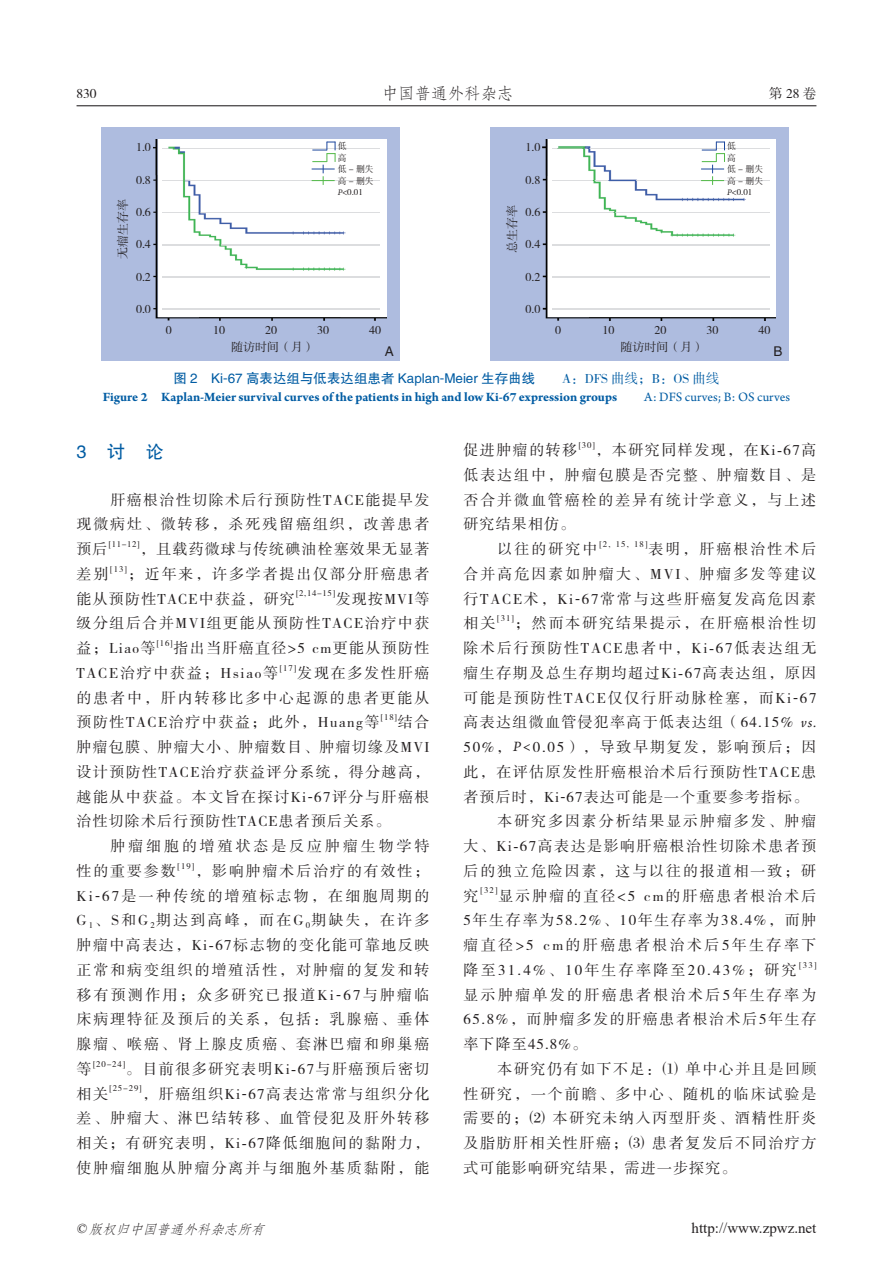
<style>
.page{position:relative;width:893px;height:1263px;background:#fff}
.page>*{position:absolute;margin:0;border:0;box-sizing:border-box;transform-origin:0 0}
.t1{font:18px "FZHTK GBK1 0";color:#015ca3}
.t2{font:16.5px "FZFSK GBK1 0";color:#231f20}
.t3{font:15px/24.8px "FZSSK GBK1 0";letter-spacing:.115em;color:#231f20;text-align:justify}
.t4{font:15px "FZSSK GBK1 0";letter-spacing:.095em;color:#231f20}
.t5{font:15px "FZSSK GBK1 0";letter-spacing:.075em;color:#231f20}
.t6{font:15px "FZSSK GBK1 0";letter-spacing:.085em;color:#231f20}
.t7{font:15px/24.8px "FZSSK GBK1 0";letter-spacing:.19em;color:#231f20}
.t8{font:15px "Times New Roman";color:#231f20}
.t9{font:700 13.5px "Arno Pro";color:#015ca3}
.t10{font:13.5px "FZHTK GBK1 0";color:#015ca3}
.t11{font:italic 13.5px "FZFSK GBK1 0";color:#231f20}
.t12{font:13.5px "FZSSK GBK1 0";color:#231f20}
.t13{font:13.5px "FZHTK GBK1 0";color:#231f20}
.t14{font:12px "FZSSK GBK1 0";color:#231f20}
.t15{font:9px/11.6px "FZSSK GBK1 0";color:#231f20}
.t16{font:8.7px "FZSSK GBK1 0";letter-spacing:.1em;color:#231f20}
.s1{font-family:"Arno Pro";font-style:italic}
.s2{font-family:"Times New Roman"}
.s3{font-family:"FZSSK GBK1 0"}
.s4{font-family:"Adobe Song Std";font-weight:300}
.s5{font-weight:400}
</style>
<div class="page">
<hr style="left:77px;top:105px;width:739px;height:1px;background:#231f20">
<div style="left:101px;top:128px;width:299px;height:233px;background:#aebcdf"></div>
<img style="left:153px;top:139px;width:5px;height:36px">
<img style="left:153px;top:175px;width:47px;height:146px">
<img style="left:200px;top:317px;width:186px;height:4px">
<div style="left:158px;top:139px;width:228px;height:178px;background:#fff"></div>
<img style="left:163px;top:276px;width:217px;height:1px">
<img style="left:163px;top:308px;width:217px;height:1px">
<img style="left:163px;top:148px;width:217px;height:1px">
<img style="left:163px;top:244px;width:217px;height:1px">
<img style="left:163px;top:212px;width:217px;height:1px">
<img style="left:163px;top:180px;width:217px;height:1px">
<svg style="left:312px;top:142px;width:24px;height:43px"></svg>
<div style="left:491px;top:128px;width:298px;height:233px;background:#aebcdf"></div>
<img style="left:543px;top:139px;width:4px;height:36px">
<img style="left:543px;top:175px;width:46px;height:146px">
<img style="left:589px;top:317px;width:187px;height:4px">
<div style="left:547px;top:139px;width:229px;height:178px;background:#fff"></div>
<img style="left:552px;top:276px;width:217px;height:1px">
<img style="left:552px;top:308px;width:217px;height:1px">
<img style="left:552px;top:148px;width:217px;height:1px">
<img style="left:552px;top:244px;width:217px;height:1px">
<img style="left:552px;top:212px;width:217px;height:1px">
<img style="left:552px;top:180px;width:217px;height:1px">
<svg style="left:701px;top:142px;width:24px;height:43px"></svg>
<p class="t12" style="left:77px;top:87px;width:22px">830</p>
<p class="t2" style="left:382px;top:85px;width:133px">中国普通外科杂志</p>
<p class="t12" style="left:769px;top:87px;width:49px">第28卷</p>
<p class="t14" style="left:116px;top:259px;width:61px;rotate:-90deg">无瘤生存率</p>
<p class="t14" style="left:136px;top:141px;width:16px">1.0</p>
<p class="t14" style="left:136px;top:173px;width:16px">0.8</p>
<p class="t14" style="left:136px;top:206px;width:16px">0.6</p>
<p class="t14" style="left:136px;top:238px;width:16px">0.4</p>
<p class="t14" style="left:136px;top:270px;width:16px">0.2</p>
<p class="t14" style="left:136px;top:303px;width:16px">0.0</p>
<p class="t15" style="left:338px;top:141px;width:38px">低<br>高<br>低-删失高-删失<br><span class="s1">P</span>&lt;0.01</p>
<p class="t14" style="left:166px;top:323px;width:7px">0</p>
<p class="t14" style="left:213px;top:323px;width:13px">10</p>
<p class="t14" style="left:265px;top:323px;width:13px">20</p>
<p class="t14" style="left:317px;top:323px;width:13px">30</p>
<p class="t14" style="left:369px;top:323px;width:13px">40</p>
<p class="t14" style="left:506px;top:253px;width:49px;rotate:-90deg">总生存率</p>
<p class="t14" style="left:525px;top:141px;width:16px">1.0</p>
<p class="t14" style="left:525px;top:173px;width:16px">0.8</p>
<p class="t14" style="left:525px;top:206px;width:16px">0.6</p>
<p class="t14" style="left:525px;top:238px;width:16px">0.4</p>
<p class="t14" style="left:525px;top:270px;width:16px">0.2</p>
<p class="t14" style="left:525px;top:303px;width:16px">0.0</p>
<p class="t15" style="left:727px;top:141px;width:38px">低<br>高<br>低-删失高-删失<br><span class="s1">P</span>&lt;0.01</p>
<p class="t14" style="left:555px;top:323px;width:7px">0</p>
<p class="t14" style="left:603px;top:323px;width:13px">10</p>
<p class="t14" style="left:655px;top:323px;width:13px">20</p>
<p class="t14" style="left:707px;top:323px;width:13px">30</p>
<p class="t14" style="left:759px;top:323px;width:13px">40</p>
<p class="t14" style="left:231px;top:341px;width:85px">随访时间（月）</p>
<p class="t14" style="left:620px;top:341px;width:85px">随访时间（月）</p>
<p class="t13" style="left:385px;top:344px;width:10px">A</p>
<p class="t13" style="left:773px;top:344px;width:10px">B</p>
<p class="t10" style="left:173px;top:370px;width:548px">图 2　Ki<span class="s2">-</span>67 高表达组与低表达组患者 Kaplan<span class="s2">-</span>Meier 生存曲线　　<span class="s3">A：DFS 曲线；B：OS 曲线</span></p>
<p class="t9" style="left:103px;top:389px;width:688px">Figure 2 Kaplan-Meier survival curves of the patients in high and low Ki-67 expression groups<span class="s4">　　</span><span class="s5">A: DFS curves; B: OS curves</span></p>
<p class="t1" style="left:77px;top:442px;width:89px">3　讨　论</p>
<p class="t3" style="left:77px;top:488px;width:354px;text-indent:34px">肝癌根治性切除术后行预防性TACE能提早发现微病灶、微转移，杀死残留癌组织，改善患者预后</p>
<p class="t16" style="left:109px;top:539px;width:32px">[11-12]</p>
<p class="t5" style="left:140px;top:541px;width:291px">，且载药微球与传统碘油栓塞效果无显著</p>
<p class="t3" style="left:77px;top:562px;width:33px">差别</p>
<p class="t16" style="left:110px;top:564px;width:18px">[13]</p>
<p class="t3" style="left:77px;top:562px;width:354px;text-indent:51px">；近年来，许多学者提出仅部分肝癌患者能从预防性TACE中获益，研究</p>
<p class="t16" style="left:296px;top:589px;width:40px">[2,14-15]</p>
<p class="t3" style="left:77px;top:587px;width:354px;text-indent:259px">发现按MVI等级分组后合并MVI组更能从预防性TACE治疗中获益；Liao等</p>
<p class="t16" style="left:157px;top:638px;width:17px">[16]</p>
<p class="t3" style="left:77px;top:636px;width:354px;text-indent:97px">指出当肝癌直径&gt;5 cm更能从预防性<br>TACE治疗中获益；Hsiao等</p>
<p class="t16" style="left:280px;top:663px;width:18px">[17]</p>
<p class="t3" style="left:77px;top:661px;width:354px;text-indent:221px">发现在多发性肝癌的患者中，肝内转移比多中心起源的患者更能从预防性TACE治疗中获益；此外，Huang等</p>
<p class="t16" style="left:381px;top:713px;width:18px">[18]</p>
<p class="t3" style="left:77px;top:711px;width:354px;text-indent:321px">结合肿瘤包膜、肿瘤大小、肿瘤数目、肿瘤切缘及MVI设计预防性TACE治疗获益评分系统，得分越高，越能从中获益。本文旨在探讨Ki<span class="s2">-</span>67评分与肝癌根治性切除术后行预防性TACE患者预后关系。</p>
<p class="t7" style="left:77px;top:834px;width:354px;text-indent:34px">肿瘤细胞的增殖状态是反应肿瘤生物学特性的重要参数</p>
<p class="t16" style="left:178px;top:861px;width:18px">[19]</p>
<p class="t3" style="left:77px;top:859px;width:354px;text-indent:119px">，影响肿瘤术后治疗的有效性；Ki<span class="s2">-</span>67是一种传统的增殖标志物，在细胞周期的G<sub>1</sub>、S和G<sub>2</sub>期达到高峰，而在G<sub>0</sub>期缺失，在许多肿瘤中高表达，Ki<span class="s2">-</span>67标志物的变化能可靠地反映正常和病变组织的增殖活性，对肿瘤的复发和转移有预测作用；众多研究已报道Ki<span class="s2">-</span>67与肿瘤临床病理特征及预后的关系，包括：乳腺癌、垂体腺瘤、喉癌、肾上腺皮质癌、套淋巴瘤和卵巢癌等</p>
<p class="t16" style="left:93px;top:1059px;width:34px">[20-24]</p>
<p class="t3" style="left:126px;top:1057px;width:305px">。目前很多研究表明Ki<span class="s2">-</span>67与肝癌预后密切</p>
<p class="t3" style="left:77px;top:1082px;width:33px">相关</p>
<p class="t16" style="left:109px;top:1084px;width:34px">[25-29]</p>
<p class="t3" style="left:77px;top:1082px;width:354px;text-indent:66px">，肝癌组织Ki<span class="s2">-</span>67高表达常常与组织分化差、肿瘤大、淋巴结转移、血管侵犯及肝外转移相关；有研究表明，Ki<span class="s2">-</span>67降低细胞间的黏附力，使肿瘤细胞从肿瘤分离并与细胞外基质黏附，能</p>
<p class="t4" style="left:463px;top:442px;width:115px">促进肿瘤的转移</p>
<p class="t16" style="left:579px;top:440px;width:18px">[30]</p>
<p class="t4" style="left:596px;top:442px;width:222px">，本研究同样发现，在Ki<span class="s2">-</span>67高</p>
<p class="t3" style="left:463px;top:463px;width:354px">低表达组中，肿瘤包膜是否完整、肿瘤数目、是</p>
<p class="t3" style="left:463px;top:488px;width:354px">否合并微血管癌栓的差异有统计学意义，与上述</p>
<p class="t3" style="left:463px;top:513px;width:113px">研究结果相仿。</p>
<p class="t3" style="left:497px;top:537px;width:101px">以往的研究中</p>
<p class="t16" style="left:599px;top:539px;width:50px">[2, 15, 18]</p>
<p class="t3" style="left:463px;top:537px;width:354px;text-indent:185px">表明，肝癌根治性术后合并高危因素如肿瘤大、MVI、肿瘤多发等建议行TACE术，Ki<span class="s2">-</span>67常常与这些肝癌复发高危因素相关</p>
<p class="t16" style="left:497px;top:614px;width:18px">[31]</p>
<p class="t3" style="left:515px;top:612px;width:303px">；然而本研究结果提示，在肝癌根治性切</p>
<p class="t3" style="left:463px;top:636px;width:354px">除术后行预防性TACE患者中，Ki<span class="s2">-</span>67低表达组无</p>
<p class="t3" style="left:463px;top:661px;width:354px">瘤生存期及总生存期均超过Ki<span class="s2">-</span>67高表达组，原因</p>
<p class="t3" style="left:463px;top:686px;width:354px">可能是预防性TACE仅仅行肝动脉栓塞，而Ki<span class="s2">-</span>67</p>
<p class="t6" style="left:463px;top:714px;width:354px">高表达组微血管侵犯率高于低表达组（64.15% <span class="s1">vs.</span></p>
<p class="t3" style="left:463px;top:735px;width:354px">50%，<span class="s1">P&lt;</span>0.05），导致早期复发，影响预后；因</p>
<p class="t4" style="left:463px;top:764px;width:354px">此，在评估原发性肝癌根治术后行预防性TACE患</p>
<p class="t5" style="left:463px;top:789px;width:346px">者预后时，Ki<span class="s2">-</span>67表达可能是一个重要参考指标。</p>
<p class="t3" style="left:497px;top:810px;width:320px">本研究多因素分析结果显示肿瘤多发、肿瘤</p>
<p class="t3" style="left:463px;top:834px;width:354px">大、Ki<span class="s2">-</span>67高表达是影响肝癌根治性切除术患者预</p>
<p class="t3" style="left:463px;top:859px;width:354px">后的独立危险因素，这与以往的报道相一致；研</p>
<p class="t3" style="left:463px;top:884px;width:16px">究</p>
<p class="t16" style="left:480px;top:886px;width:18px">[32]</p>
<p class="t3" style="left:463px;top:884px;width:354px;text-indent:35px">显示肿瘤的直径&lt;5 cm的肝癌患者根治术后5年生存率为58.2%、10年生存率为38.4%，而肿瘤直径&gt;5 cm的肝癌患者根治术后5年生存率下降至31.4%、10年生存率降至20.43%；研究</p>
<p class="t16" style="left:799px;top:960px;width:19px">[33]</p>
<p class="t3" style="left:463px;top:983px;width:355px">显示肿瘤单发的肝癌患者根治术后5年生存率为65.8%，而肿瘤多发的肝癌患者根治术后5年生存率下降至45.8%。</p>
<p class="t3" style="left:463px;top:1057px;width:354px;text-indent:34px">本研究仍有如下不足：⑴ 单中心并且是回顾性研究，一个前瞻、多中心、随机的临床试验是需要的；⑵ 本研究未纳入丙型肝炎、酒精性肝炎及脂肪肝相关性肝癌；⑶ 患者复发后不同治疗方式可能影响研究结果，需进一步探究。</p>
<p class="t11" style="left:76px;top:1221px;width:194px"><span class="s2">©</span> 版权归中国普通外科杂志所有</p>
<p class="t8" style="left:692px;top:1217px;width:126px">http://www.zpwz.net</p>
</div>
